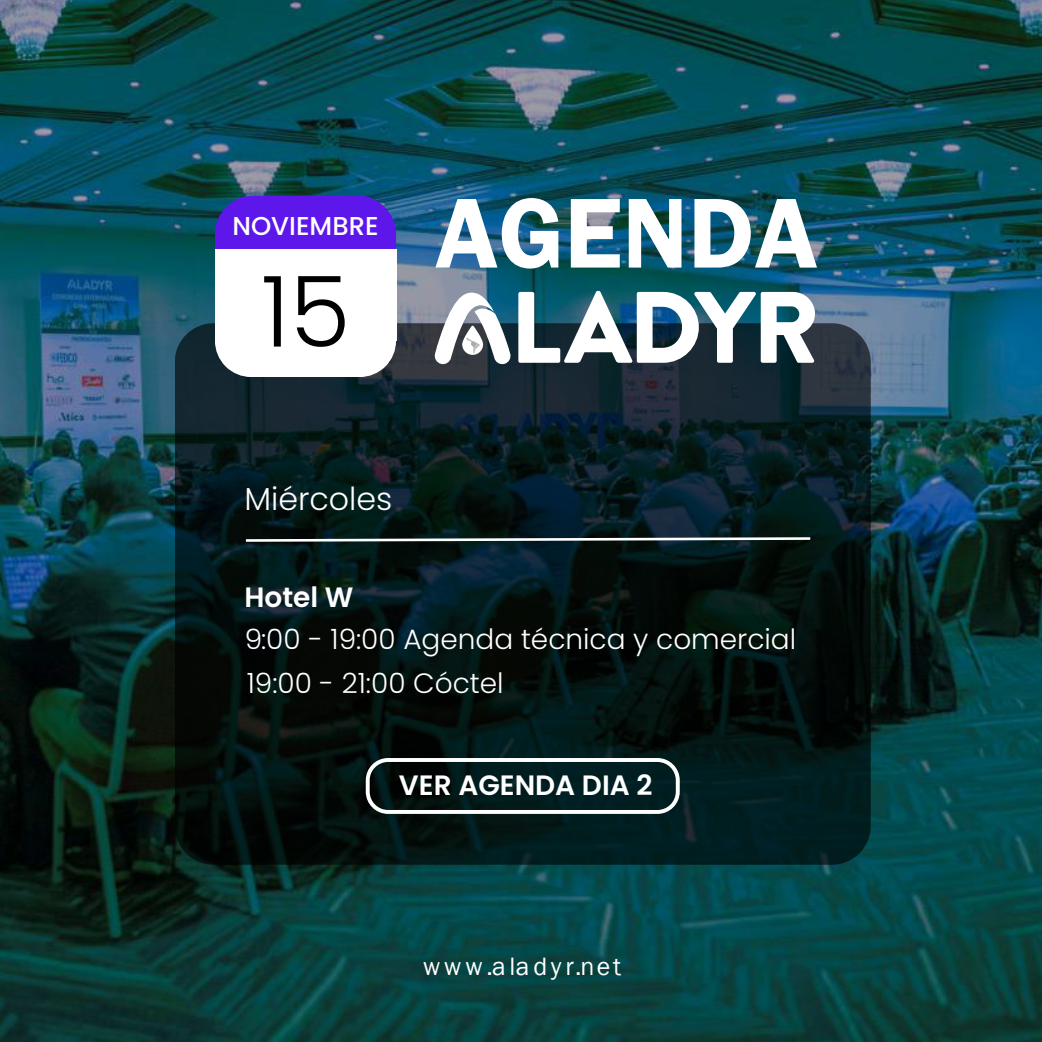
<style>
.page{position:relative;width:1042px;height:1042px;background:#fff}
.page>*{position:absolute;margin:0;border:0;box-sizing:border-box;transform-origin:0 0}
.t1{font:300 98px "Poppins";color:#000}
.t2{font:300 31.68px "Poppins";color:#fff}
.t3{font:300 28px/43.2px "Poppins";color:#fff}
.t4{font:600 28px "Poppins";color:#fff}
.t5{font:25.9px "Franklin Gothic";letter-spacing:.145em;color:#fff}
.t6{font:500 25.9px "Poppins";color:#fff}
</style>
<div class="page">
<img style="left:0;top:0;width:1042px;height:1042px">
<svg style="left:175px;top:323px;width:696px;height:542px;background:#07181a"></svg>
<svg style="left:215px;top:196px;width:181px;height:181px"></svg>
<div style="left:215px;top:249px;width:181px;height:92px;background:#fff"></div>
<svg style="left:366px;top:758px;width:314px;height:56px;background:#283c3d"></svg>
<svg style="left:243px;top:536px;width:570px;height:7px"></svg>
<svg style="left:435px;top:198px;width:123px;height:70px"></svg>
<svg style="left:571px;top:199px;width:49px;height:68px"></svg>
<svg style="left:629px;top:199px;width:52px;height:68px"></svg>
<svg style="left:694px;top:199px;width:123px;height:68px"></svg>
<svg style="left:434px;top:292px;width:77px;height:73px"></svg>
<svg style="left:518px;top:291px;width:297px;height:72px"></svg>
<p class="t6" style="left:232px;top:211px;width:148px">NOVIEMBRE</p>
<h1 class="t1" style="left:261px;top:255px;width:91px">15</h1>
<p class="t2" style="left:244px;top:481px;width:150px">Miércoles</p>
<p class="t4" style="left:244px;top:581px;width:111px">Hotel W</p>
<p class="t3" style="left:245px;top:618px;width:553px">9:00 - 19:00 Agenda técnica y comercial<br>19:00 - 21:00 Cóctel</p>
<p class="t4" style="left:399px;top:768px;width:255px">VER AGENDA DIA 2</p>
<p class="t5" style="left:423px;top:950px;width:199px">www.aladyr.net</p>
</div>
